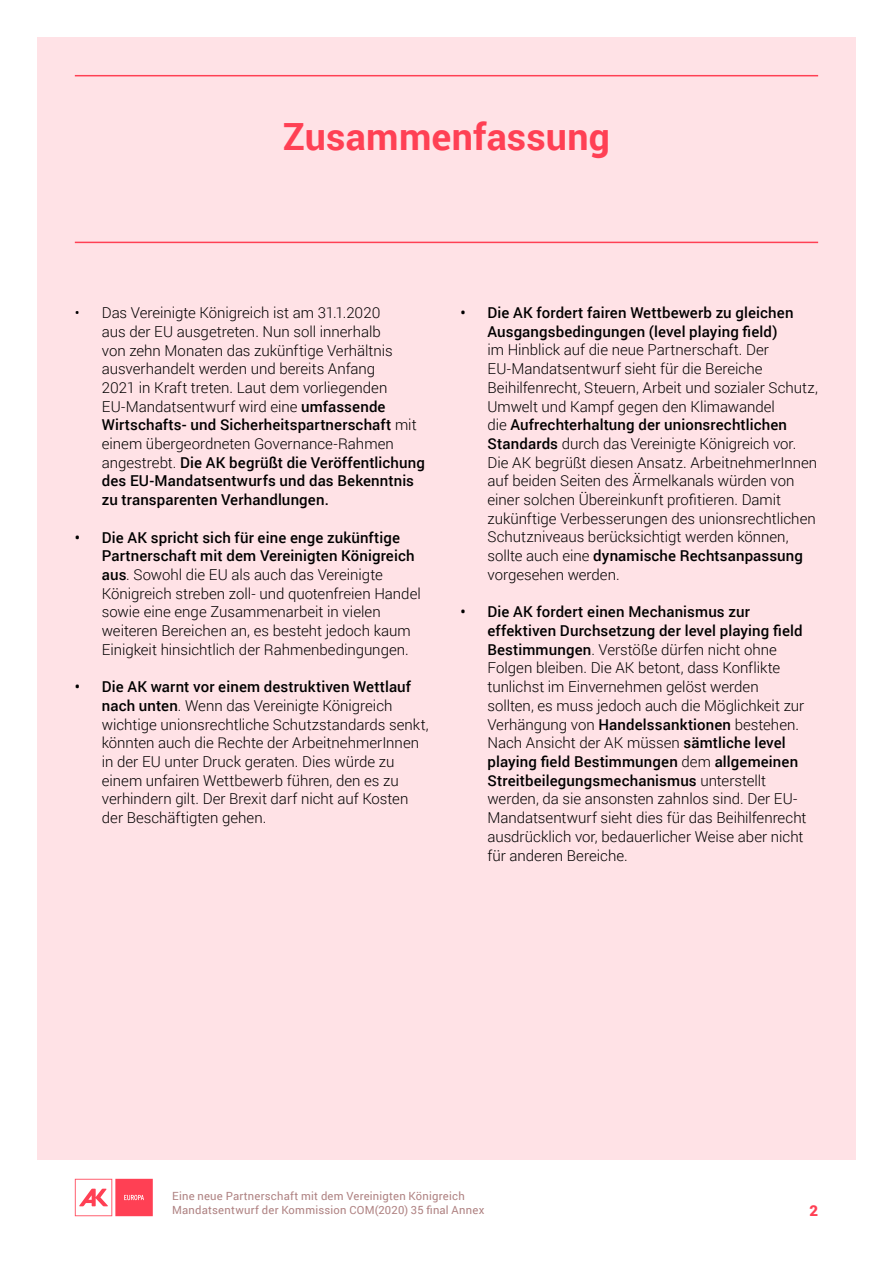
<style>
.page{position:relative;width:893px;height:1263px;background:#fff}
.page>*{position:absolute;margin:0;border:0;box-sizing:border-box;transform-origin:0 0}
.t1{font:700 37.5px "Roboto";letter-spacing:.005em;color:#ff4054}
.t2{font:300 15px/18.8px "Roboto";color:#000}
.t3{font:500 15px/18.8px "Roboto";letter-spacing:.01em;color:#000}
.t4{font:900 15px "Roboto";color:#ff4054}
.t5{font:11.25px/14.1px "Roboto";letter-spacing:.02em;color:#af8282}
.s1{font-weight:500}
</style>
<div class="page">
<svg style="left:75px;top:1179px;width:78px;height:37px"></svg>
<div style="left:37px;top:37px;width:818px;height:1123px;background:#ffe2e6"></div>
<hr style="left:75px;top:75px;width:743px;height:1px;background:#ff4054">
<hr style="left:75px;top:242px;width:743px;height:1px;background:#ff4054">
<h1 class="t1" style="left:283px;top:110px;width:329px">Zusammenfassung</h1>
<p class="t2" style="left:102px;top:303px;width:325px;text-indent:-27px">• Das Vereinigte Königreich ist am 31.1.2020<br>aus der EU ausgetreten. Nun soll innerhalb<br>von zehn Monaten das zukünftige Verhältnis ausverhandelt werden und bereits Anfang<br>2021 in Kraft treten. Laut dem vorliegenden EU-Mandatsentwurf wird eine <span class="s1">umfassende Wirtschafts- und Sicherheitspartnerschaft</span> mit einem übergeordneten Governance-Rahmen angestrebt. <span class="s1">Die AK begrüßt die Veröffentlichung des EU-Mandatsentwurfs und das Bekenntnis zu transparenten Verhandlungen.</span></p>
<p class="t2" style="left:102px;top:527px;width:320px;text-indent:-27px"><span class="s1">• Die AK spricht sich für eine enge zukünftige Partnerschaft mit dem Vereinigten Königreich aus</span>. Sowohl die EU als auch das Vereinigte Königreich streben zoll- und quotenfreien Handel sowie eine enge Zusammenarbeit in vielen weiteren Bereichen an, es besteht jedoch kaum Einigkeit hinsichtlich der Rahmenbedingungen.</p>
<p class="t2" style="left:102px;top:677px;width:328px;text-indent:-27px"><span class="s1">• Die AK warnt vor einem destruktiven Wettlauf nach unten</span>. Wenn das Vereinigte Königreich wichtige unionsrechtliche Schutzstandards senkt, könnten auch die Rechte der ArbeitnehmerInnen in der EU unter Druck geraten. Dies würde zu einem unfairen Wettbewerb führen, den es zu verhindern gilt. Der Brexit darf nicht auf Kosten der Beschäftigten gehen.</p>
<p class="t3" style="left:487px;top:303px;width:308px;text-indent:-27px">• Die AK fordert fairen Wettbewerb zu gleichen<br>Ausgangsbedingungen (level playing field)</p>
<p class="t2" style="left:487px;top:340px;width:332px">im Hinblick auf die neue Partnerschaft. Der EU-Mandatsentwurf sieht für die Bereiche Beihilfenrecht, Steuern, Arbeit und sozialer Schutz, Umwelt und Kampf gegen den Klimawandel<br>die <span class="s1">Aufrechterhaltung der unionsrechtlichen Standards</span> durch das Vereinigte Königreich vor.<br>Die AK begrüßt diesen Ansatz. ArbeitnehmerInnen auf beiden Seiten des Ärmelkanals würden von einer solchen Übereinkunft profitieren. Damit zukünftige Verbesserungen des unionsrechtlichen Schutzniveaus berücksichtigt werden können, sollte auch eine <span class="s1">dynamische Rechtsanpassung </span>vorgesehen werden.</p>
<p class="t2" style="left:487px;top:602px;width:321px;text-indent:-27px"><span class="s1">• Die AK fordert einen Mechanismus zur effektiven Durchsetzung der level playing field Bestimmungen</span>. Verstöße dürfen nicht ohne Folgen bleiben. Die AK betont, dass Konflikte tunlichst im Einvernehmen gelöst werden sollten, es muss jedoch auch die Möglichkeit zur Verhängung von <span class="s1">Handelssanktionen</span> bestehen.<br>Nach Ansicht der AK müssen <span class="s1">sämtliche level playing field Bestimmungen</span> dem <span class="s1">allgemeinen Streitbeilegungsmechanismus</span> unterstellt werden, da sie ansonsten zahnlos sind. Der EU-Mandatsentwurf sieht dies für das Beihilfenrecht ausdrücklich vor, bedauerlicher Weise aber nicht für anderen Bereiche.</p>
<p class="t5" style="left:172px;top:1188px;width:314px">Eine neue Partnerschaft mit dem Vereinigten Königreich<br>Mandatsentwurf der Kommission COM(2020) 35 final Annex</p>
<p class="t4" style="left:809px;top:1200px;width:10px">2</p>
</div>
